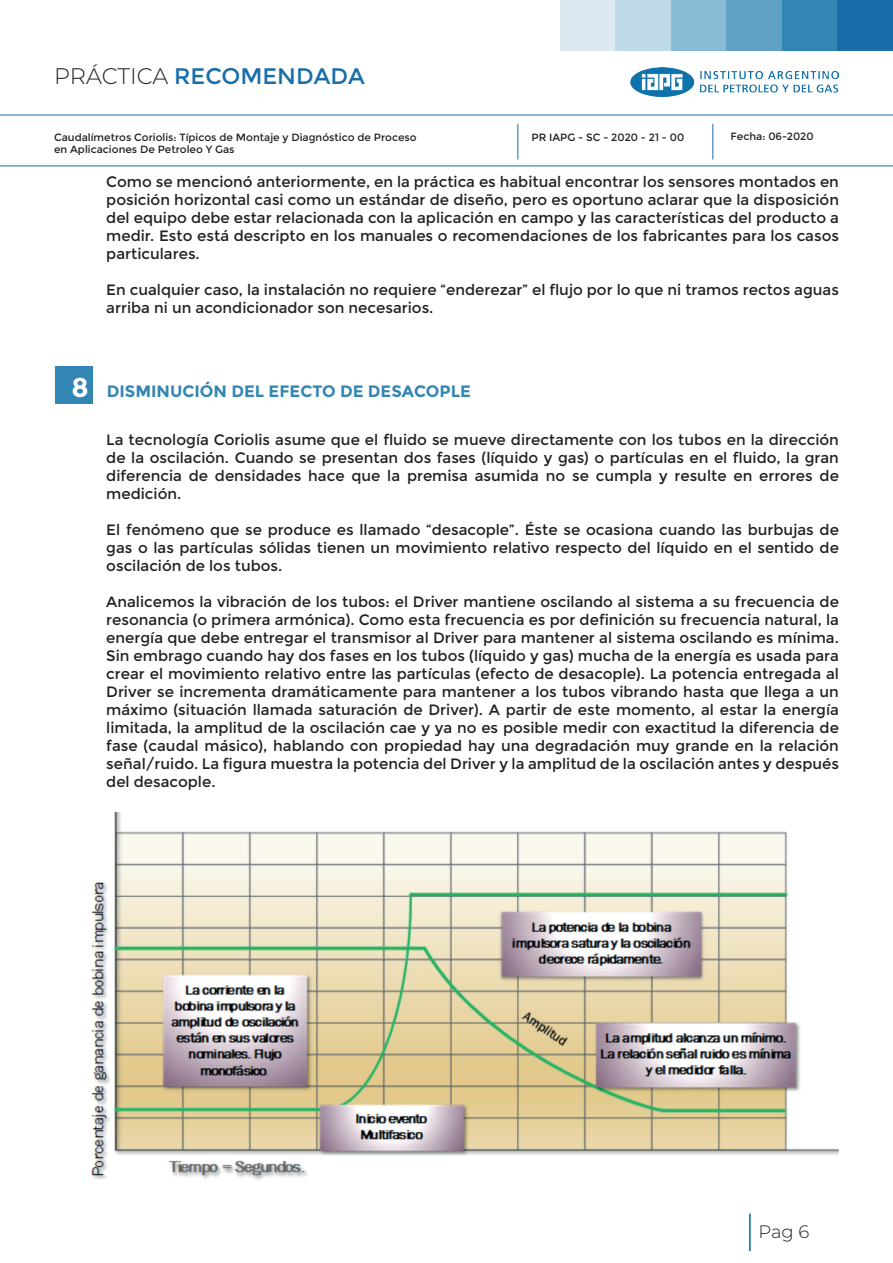
<style>
.page{position:relative;width:893px;height:1263px;background:#fff}
.page>*{position:absolute;margin:0;border:0;box-sizing:border-box;transform-origin:0 0}
.t1{font:22.5px "Montserrat";color:#176ea9}
.t2{font:300 18px "Montserrat";color:#231f20}
.t3{font:700 16.5px "Montserrat";color:#3386b3}
.t4{font:15px/18px "Montserrat";color:#231f20;text-align:justify}
.t5{font:10.5px "Montserrat";color:#231f20}
.s1{font-weight:300;color:#231f20}
.s2{font-size:27px;color:#fff}
</style>
<div class="page">
<div style="left:560px;top:0;width:56px;height:50px;background:#dce9f0"></div>
<div style="left:616px;top:0;width:55px;height:50px;background:#bedae6"></div>
<div style="left:671px;top:0;width:56px;height:50px;background:#88bcd6"></div>
<div style="left:727px;top:0;width:55px;height:50px;background:#60a0c2"></div>
<div style="left:782px;top:0;width:55px;height:50px;background:#3186b4"></div>
<div style="left:837px;top:0;width:56px;height:50px;background:#176da8"></div>
<hr style="left:749px;top:1213px;width:2px;height:38px;background:#0067a5">
<hr style="left:0;top:115px;width:893px;height:1px;background:#176ea9">
<hr style="left:518px;top:124px;width:1px;height:35px;background:#176ea9">
<hr style="left:713px;top:124px;width:1px;height:35px;background:#176ea9">
<hr style="left:0;top:166px;width:893px;height:1px;background:#176ea9">
<img style="left:630px;top:67px;width:209px;height:30px">
<div style="left:55px;top:366px;width:37px;height:38px;background:#3186b4"></div>
<img style="left:91px;top:812px;width:748px;height:367px">
<h1 class="t1" style="left:54px;top:63px;width:312px"><span class="s1">PRÁCTICA</span> RECOMENDADA</h1>
<p class="t5" style="left:54px;top:131px;width:364px">Caudalímetros Coriolis: Típicos de Montaje y Diagnóstico de Proceso</p>
<p class="t5" style="left:531px;top:131px;width:154px">PR IAPG - SC - 2020 - 21 - 00</p>
<p class="t5" style="left:730px;top:130px;width:85px">Fecha: 06-2020</p>
<p class="t5" style="left:54px;top:143px;width:182px">en Aplicaciones De Petroleo Y Gas</p>
<p class="t4" style="left:106px;top:173px;width:734px">Como se mencionó anteriormente, en la práctica es habitual encontrar los sensores montados en posición horizontal casi como un estándar de diseño, pero es oportuno aclarar que la disposición del equipo debe estar relacionada con la aplicación en campo y las características del producto a medir. Esto está descripto en los manuales o recomendaciones de los fabricantes para los casos particulares.</p>
<p class="t4" style="left:106px;top:281px;width:734px">En cualquier caso, la instalación no requiere “enderezar” el flujo por lo que ni tramos rectos aguas arriba ni un acondicionador son necesarios.</p>
<p class="t3" style="left:71px;top:382px;width:401px"><span class="s2">8</span> DISMINUCIÓN DEL EFECTO DE DESACOPLE</p>
<p class="t4" style="left:106px;top:431px;width:734px">La tecnología Coriolis asume que el fluido se mueve directamente con los tubos en la dirección de la oscilación. Cuando se presentan dos fases (líquido y gas) o partículas en el fluido, la gran diferencia de densidades hace que la premisa asumida no se cumpla y resulte en errores de medición.</p>
<p class="t4" style="left:106px;top:521px;width:734px">El fenómeno que se produce es llamado “desacople”. Éste se ocasiona cuando las burbujas de gas o las partículas sólidas tienen un movimiento relativo respecto del líquido en el sentido de oscilación de los tubos.</p>
<p class="t4" style="left:106px;top:593px;width:734px">Analicemos la vibración de los tubos: el Driver mantiene oscilando al sistema a su frecuencia de resonancia (o primera armónica). Como esta frecuencia es por definición su frecuencia natural, la energía que debe entregar el transmisor al Driver para mantener al sistema oscilando es mínima.<br>Sin embrago cuando hay dos fases en los tubos (líquido y gas) mucha de la energía es usada para crear el movimiento relativo entre las partículas (efecto de desacople). La potencia entregada al Driver se incrementa dramáticamente para mantener a los tubos vibrando hasta que llega a un máximo (situación llamada saturación de Driver). A partir de este momento, al estar la energía limitada, la amplitud de la oscilación cae y ya no es posible medir con exactitud la diferencia de fase (caudal másico), hablando con propiedad hay una degradación muy grande en la relación señal/ruido. La figura muestra la potencia del Driver y la amplitud de la oscilación antes y después del desacople.</p>
<p class="t2" style="left:758px;top:1219px;width:52px">Pag 6</p>
</div>
